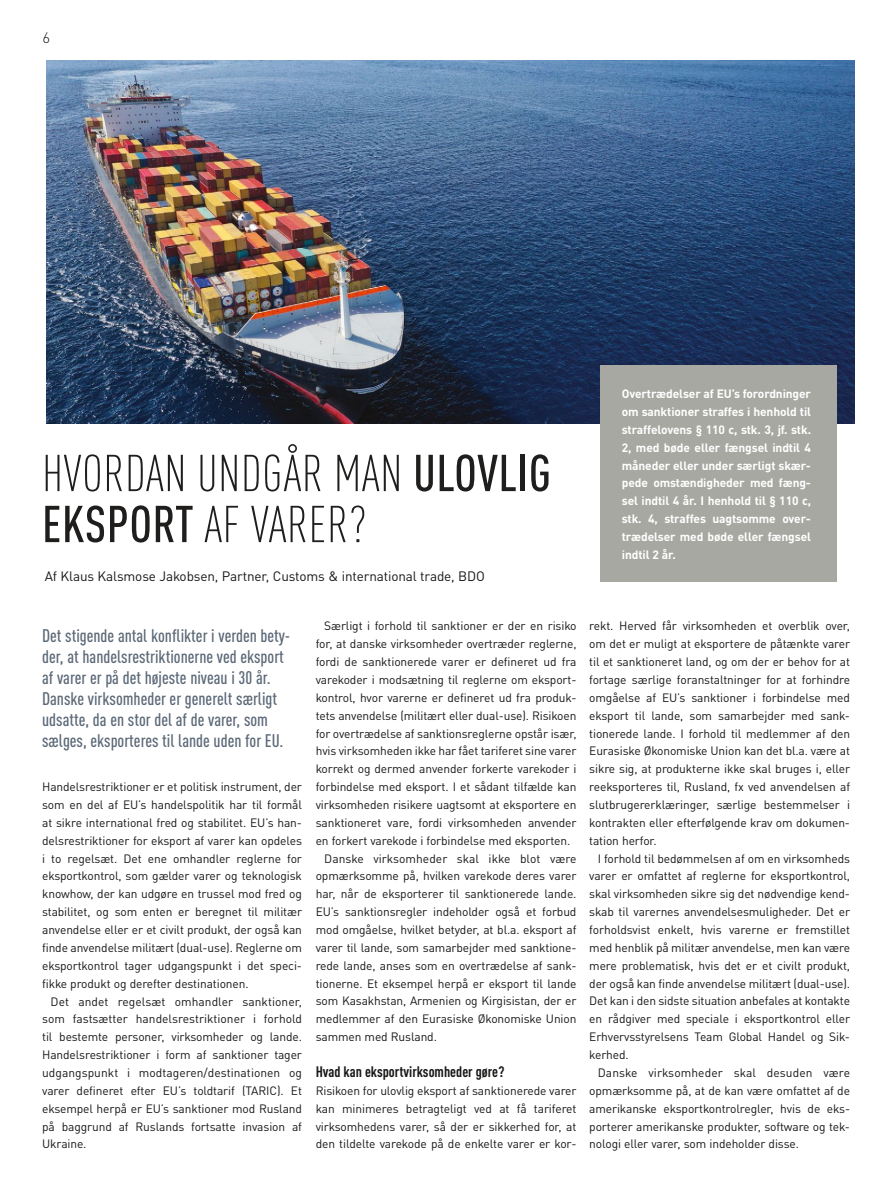
<style>
.page{position:relative;width:893px;height:1191px;background:#fff}
.page>*{position:absolute;margin:0;border:0;box-sizing:border-box;transform-origin:0 0}
.t1{font:300 condensed 51px/51px "DINOT";letter-spacing:.01em;color:#181716}
.t2{font:500 condensed 18px/21px "DINOT";color:#5b6877}
.t3{font:700 condensed 15px "DIN Pro";color:#181716}
.t4{font:300 15px "DIN Pro";color:#181716}
.t5{font:13.5px "DIN Pro";letter-spacing:-.01em;color:#181716}
.t6{font:12px/17.9px "DINOT";letter-spacing:-.01em;color:#181716;text-align:justify}
.t7{font:700 12px/17.9px "DINOT";letter-spacing:-.01em;color:#fff;text-align:justify}
.s1{font-weight:500}
</style>
<div class="page">
<img style="left:47px;top:61px;width:808px;height:362px">
<div style="left:601px;top:365px;width:236px;height:217px;background:#a8a8a2"></div>
<p class="t4" style="left:43px;top:26px;width:9px">6</p>
<h1 class="t1" style="left:42px;top:448px;width:510px">HVORDAN UNDGÅR MAN <span class="s1">ULOVLIG<br>EKSPORT</span> AF VARER?</h1>
<p class="t5" style="left:45px;top:566px;width:442px">Af Klaus Kalsmose Jakobsen, Partner, Customs &amp; international trade, BDO</p>
<p class="t7" style="left:622px;top:384px;width:191px">Overtrædelser af EU’s forordninger om sanktioner straffes i henhold til straffelovens § 110 c, stk. 3, jf. stk.<br>2, med bøde eller fængsel indtil 4 måneder eller under særligt skær&shy;pede omstændigheder med fæng&shy;sel indtil 4 år. I henhold til § 110 c, stk. 4, straffes uagtsomme over&shy;trædelser med bøde eller fængsel indtil 2 år.</p>
<p class="t2" style="left:42px;top:625px;width:250px">Det stigende antal konflikter i verden bety&shy;der, at handelsrestriktionerne ved eksport af varer er på det højeste niveau i 30 år.<br>Danske virksomheder er generelt særligt udsatte, da en stor del af de varer, som sælges, eksporteres til lande uden for EU.</p>
<p class="t6" style="left:42px;top:777px;width:261px">Handelsrestriktioner er et politisk instrument, der</p>
<p class="t6" style="left:42px;top:795px;width:261px">som en del af EU’s handelspolitik har til formål</p>
<p class="t6" style="left:42px;top:813px;width:261px">at sikre international fred og stabilitet. EU’s han-</p>
<p class="t6" style="left:42px;top:831px;width:261px">delsrestriktioner for eksport af varer kan opdeles</p>
<p class="t6" style="left:42px;top:849px;width:261px">i to regelsæt. Det ene omhandler reglerne for</p>
<p class="t6" style="left:42px;top:867px;width:261px">eksportkontrol, som gælder varer og teknologisk</p>
<p class="t6" style="left:42px;top:885px;width:261px">knowhow, der kan udgøre en trussel mod fred og</p>
<p class="t6" style="left:42px;top:902px;width:261px">stabilitet, og som enten er beregnet til militær</p>
<p class="t6" style="left:42px;top:920px;width:261px">anvendelse eller er et civilt produkt, der også kan</p>
<p class="t6" style="left:42px;top:938px;width:261px">finde anvendelse militært (dual-use). Reglerne om</p>
<p class="t6" style="left:42px;top:956px;width:261px">eksportkontrol tager udgangspunkt i det speci-</p>
<p class="t6" style="left:42px;top:974px;width:208px">fikke produkt og derefter destinationen.</p>
<p class="t6" style="left:51px;top:992px;width:253px">Det andet regelsæt omhandler sanktioner,</p>
<p class="t6" style="left:42px;top:1010px;width:261px">som fastsætter handelsrestriktioner i forhold</p>
<p class="t6" style="left:42px;top:1027px;width:261px">til bestemte personer, virksomheder og lande.</p>
<p class="t6" style="left:42px;top:1045px;width:261px">Handelsrestriktioner i form af sanktioner tager</p>
<p class="t6" style="left:42px;top:1063px;width:261px">udgangspunkt i modtageren/destinationen og</p>
<p class="t6" style="left:42px;top:1081px;width:261px">varer defineret efter EU’s toldtarif (TARIC). Et</p>
<p class="t6" style="left:42px;top:1099px;width:261px">eksempel herpå er EU’s sanktioner mod Rusland</p>
<p class="t6" style="left:42px;top:1117px;width:261px">på baggrund af Ruslands fortsatte invasion af</p>
<p class="t6" style="left:42px;top:1135px;width:46px">Ukraine.</p>
<p class="t6" style="left:324px;top:617px;width:254px">Særligt i forhold til sanktioner er der en risiko</p>
<p class="t6" style="left:316px;top:634px;width:262px">for, at danske virksomheder overtræder reglerne,</p>
<p class="t6" style="left:316px;top:652px;width:262px">fordi de sanktionerede varer er defineret ud fra</p>
<p class="t6" style="left:316px;top:670px;width:262px">varekoder i modsætning til reglerne om eksport-</p>
<p class="t6" style="left:316px;top:688px;width:262px">kontrol, hvor varerne er defineret ud fra produk-</p>
<p class="t6" style="left:316px;top:706px;width:262px">tets anvendelse (militært eller dual-use). Risikoen</p>
<p class="t6" style="left:316px;top:724px;width:262px">for overtrædelse af sanktionsreglerne opstår især,</p>
<p class="t6" style="left:316px;top:742px;width:262px">hvis virksomheden ikke har fået tariferet sine varer</p>
<p class="t6" style="left:316px;top:759px;width:262px">korrekt og dermed anvender forkerte varekoder i</p>
<p class="t6" style="left:316px;top:777px;width:262px">forbindelse med eksport. I et sådant tilfælde kan</p>
<p class="t6" style="left:316px;top:795px;width:262px">virksomheden risikere uagtsomt at eksportere en</p>
<p class="t6" style="left:316px;top:813px;width:262px">sanktioneret vare, fordi virksomheden anvender</p>
<p class="t6" style="left:316px;top:831px;width:256px">en forkert varekode i forbindelse med eksporten.</p>
<p class="t6" style="left:324px;top:849px;width:254px">Danske virksomheder skal ikke blot være</p>
<p class="t6" style="left:316px;top:867px;width:262px">opmærksomme på, hvilken varekode deres varer</p>
<p class="t6" style="left:316px;top:884px;width:262px">har, når de eksporterer til sanktionerede lande.</p>
<p class="t6" style="left:316px;top:902px;width:262px">EU’s sanktionsregler indeholder også et forbud</p>
<p class="t6" style="left:316px;top:920px;width:262px">mod omgåelse, hvilket betyder, at bl.a. eksport af</p>
<p class="t6" style="left:316px;top:938px;width:262px">varer til lande, som samarbejder med sanktione-</p>
<p class="t6" style="left:316px;top:956px;width:262px">rede lande, anses som en overtrædelse af sank-</p>
<p class="t6" style="left:316px;top:974px;width:262px">tionerne. Et eksempel herpå er eksport til lande</p>
<p class="t6" style="left:316px;top:992px;width:262px">som Kasakhstan, Armenien og Kirgisistan, der er</p>
<p class="t6" style="left:316px;top:1009px;width:262px">medlemmer af den Eurasiske Økonomiske Union</p>
<p class="t6" style="left:316px;top:1027px;width:123px">sammen med Rusland.</p>
<p class="t3" style="left:316px;top:1060px;width:190px">Hvad kan eksportvirksomheder gøre?</p>
<p class="t6" style="left:316px;top:1081px;width:262px">Risikoen for ulovlig eksport af sanktionerede varer kan minimeres betragteligt ved at få tariferet virksomhedens varer, så der er sikkerhed for, at den tildelte varekode på de enkelte varer er kor-</p>
<p class="t6" style="left:589px;top:617px;width:262px">rekt. Herved får virksomheden et overblik over,</p>
<p class="t6" style="left:589px;top:635px;width:262px">om det er muligt at eksportere de påtænkte varer</p>
<p class="t6" style="left:589px;top:652px;width:262px">til et sanktioneret land, og om der er behov for at</p>
<p class="t6" style="left:589px;top:670px;width:262px">fortage særlige foranstaltninger for at forhindre</p>
<p class="t6" style="left:589px;top:688px;width:262px">omgåelse af EU’s sanktioner i forbindelse med</p>
<p class="t6" style="left:589px;top:706px;width:262px">eksport til lande, som samarbejder med sank-</p>
<p class="t6" style="left:589px;top:724px;width:262px">tionerede lande. I forhold til medlemmer af den</p>
<p class="t6" style="left:589px;top:742px;width:262px">Eurasiske Økonomiske Union kan det bl.a. være at</p>
<p class="t6" style="left:589px;top:760px;width:262px">sikre sig, at produkterne ikke skal bruges i, eller</p>
<p class="t6" style="left:589px;top:777px;width:262px">reeksporteres til, Rusland, fx ved anvendelsen af</p>
<p class="t6" style="left:589px;top:795px;width:262px">slutbrugererklæringer, særlige bestemmelser i</p>
<p class="t6" style="left:589px;top:813px;width:262px">kontrakten eller efterfølgende krav om dokumen-</p>
<p class="t6" style="left:589px;top:831px;width:69px">tation herfor.</p>
<p class="t6" style="left:598px;top:849px;width:254px">I forhold til bedømmelsen af om en virksomheds</p>
<p class="t6" style="left:589px;top:867px;width:262px">varer er omfattet af reglerne for eksportkontrol,</p>
<p class="t6" style="left:589px;top:885px;width:262px">skal virksomheden sikre sig det nødvendige kend-</p>
<p class="t6" style="left:589px;top:902px;width:262px">skab til varernes anvendelsesmuligheder. Det er</p>
<p class="t6" style="left:589px;top:920px;width:262px">forholdsvist enkelt, hvis varerne er fremstillet</p>
<p class="t6" style="left:589px;top:938px;width:262px">med henblik på militær anvendelse, men kan være</p>
<p class="t6" style="left:589px;top:956px;width:262px">mere problematisk, hvis det er et civilt produkt,</p>
<p class="t6" style="left:589px;top:974px;width:262px">der også kan finde anvendelse militært (dual-use).</p>
<p class="t6" style="left:589px;top:992px;width:262px">Det kan i den sidste situation anbefales at kontakte</p>
<p class="t6" style="left:589px;top:1010px;width:262px">en rådgiver med speciale i eksportkontrol eller</p>
<p class="t6" style="left:589px;top:1027px;width:262px">Erhvervsstyrelsens Team Global Handel og Sik-</p>
<p class="t6" style="left:589px;top:1045px;width:41px">kerhed.</p>
<p class="t6" style="left:598px;top:1063px;width:254px">Danske virksomheder skal desuden være</p>
<p class="t6" style="left:589px;top:1081px;width:262px">opmærksomme på, at de kan være omfattet af de</p>
<p class="t6" style="left:589px;top:1099px;width:262px">amerikanske eksportkontrolregler, hvis de eks-</p>
<p class="t6" style="left:589px;top:1117px;width:262px">porterer amerikanske produkter, software og tek-</p>
<p class="t6" style="left:589px;top:1135px;width:211px">nologi eller varer, som indeholder disse.</p>
</div>
